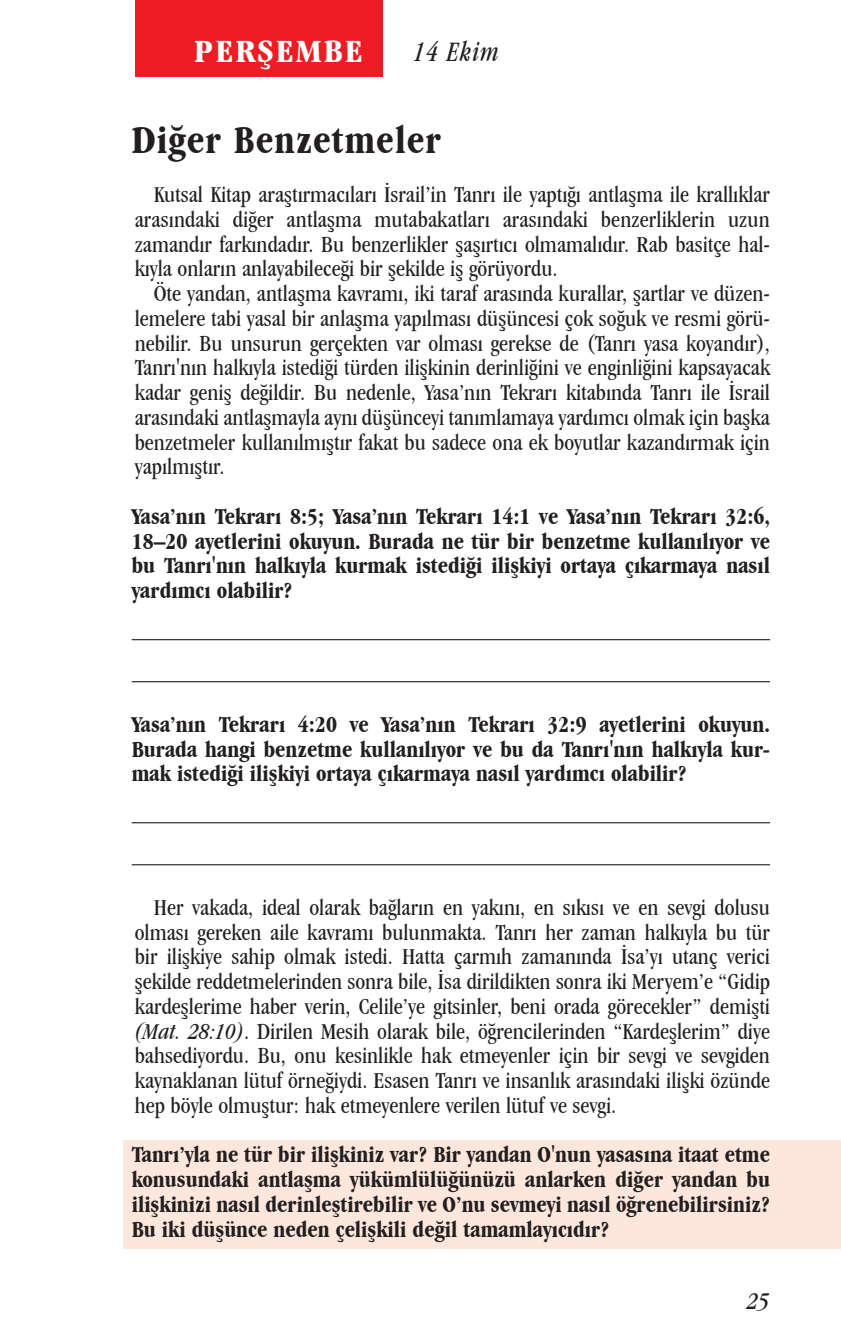
<style>
.page{position:relative;width:841px;height:1337px;background:#fff}
.page>*{position:absolute;margin:0;border:0;box-sizing:border-box;transform-origin:0 0}
.Day_Title{font:700 condensed 40.5px "Garamond IT Cby BT";letter-spacing:.025em;color:#231f20}
.Daily_Header{font:700 condensed 33.75px "Garamond IT Cby BT";letter-spacing:.05em;color:#fff;scale:1.1 1}
.Lesson_Dates{font:italic condensed 29.25px "Garamond IT Cby BT";letter-spacing:.05em;color:#231f20;scale:.9 1}
.t1{font:italic condensed 24.75px "Garamond IT Cby BT";color:#231f20}
.Body{font:condensed 23.62px/24.8px "Garamond IT Cby BT";color:#231f20;text-align:justify}
.Question{font:700 condensed 23.62px/24.8px "Garamond IT Cby BT";color:#231f20;text-align:justify}
.s1{font-style:italic}
</style>
<div class="page">
<div style="left:135px;top:0;width:247px;height:76px;background:#ee1d23"></div>
<div style="left:124px;top:1140px;width:716px;height:109px;background:#fde7dc"></div>
<hr style="left:132px;top:639px;width:638px;height:1px;background:#231f20">
<hr style="left:132px;top:681px;width:638px;height:1px;background:#231f20">
<hr style="left:132px;top:822px;width:638px;height:1px;background:#231f20">
<hr style="left:132px;top:864px;width:638px;height:1px;background:#231f20">
<p class="Daily_Header" style="left:194px;top:31px;width:155px">PERŞEMBE</p>
<p class="Lesson_Dates" style="left:413px;top:35px;width:96px">14 Ekim</p>
<p class="Day_Title" style="left:132px;top:116px;width:311px">Diğer Benzetmeler</p>
<p class="Body" style="left:135px;top:182px;width:636px;text-indent:19px">Kutsal Kitap araştırmacıları İsrail’in Tanrı ile yaptığı antlaşma ile krallıklar arasındaki diğer antlaşma mutabakatları arasındaki benzerliklerin uzun zamandır farkındadır. Bu benzerlikler şaşırtıcı olmamalıdır. Rab basitçe hal&shy;kıyla onların anlayabileceği bir şekilde iş görüyordu.</p>
<p class="Body" style="left:135px;top:281px;width:636px;text-indent:19px">Öte yandan, antlaşma kavramı, iki taraf arasında kurallar, şartlar ve düzen&shy;lemelere tabi yasal bir anlaşma yapılması düşüncesi çok soğuk ve resmi görü&shy;nebilir. Bu unsurun gerçekten var olması gerekse de (Tanrı yasa koyandır), Tanrı'nın halkıyla istediği türden ilişkinin derinliğini ve enginliğini kapsayacak kadar geniş değildir. Bu nedenle, Yasa’nın Tekrarı kitabında Tanrı ile İsrail arasındaki antlaşmayla aynı düşünceyi tanımlamaya yardımcı olmak için başka benzetmeler kullanılmıştır fakat bu sadece ona ek boyutlar kazandırmak için yapılmıştır.</p>
<p class="Question" style="left:132px;top:503px;width:639px">Yasa’nın Tekrarı 8:5; Yasa’nın Tekrarı 14:1 ve Yasa’nın Tekrarı 32:6, 18–20 ayetlerini okuyun. Burada ne tür bir benzetme kullanılıyor ve bu Tanrı'nın halkıyla kurmak istediği ilişkiyi ortaya çıkarmaya nasıl yardımcı olabilir?</p>
<p class="Question" style="left:132px;top:711px;width:639px">Yasa’nın Tekrarı 4:20 ve Yasa’nın Tekrarı 32:9 ayetlerini okuyun.<br>Burada hangi benzetme kullanılıyor ve bu da Tanrı'nın halkıyla kur&shy;mak istediği ilişkiyi ortaya çıkarmaya nasıl yardımcı olabilir?</p>
<p class="Body" style="left:135px;top:894px;width:636px;text-indent:19px">Her vakada, ideal olarak bağların en yakını, en sıkısı ve en sevgi dolusu olması gereken aile kavramı bulunmakta. Tanrı her zaman halkıyla bu tür bir ilişkiye sahip olmak istedi. Hatta çarmıh zamanında İsa’yı utanç verici şekilde reddetmelerinden sonra bile, İsa dirildikten sonra iki Meryem’e “Gidip kardeşlerime haber verin, Celile’ye gitsinler, beni orada görecekler” demişti <span class="s1">(Mat. 28:10)</span>. Dirilen Mesih olarak bile, öğrencilerinden “Kardeşlerim” diye bahsediyordu. Bu, onu kesinlikle hak etmeyenler için bir sevgi ve sevgiden kaynaklanan lütuf örneğiydi. Esasen Tanrı ve insanlık arasındaki ilişki özünde hep böyle olmuştur: hak etmeyenlere verilen lütuf ve sevgi.</p>
<p class="Question" style="left:132px;top:1142px;width:639px">Tanrı’yla ne tür bir ilişkiniz var? Bir yandan O'nun yasasına itaat etme konusundaki antlaşma yükümlülüğünüzü anlarken diğer yandan bu ilişkinizi nasıl derinleştirebilir ve O’nu sevmeyi nasıl öğrenebilirsiniz?<br>Bu iki düşünce neden çelişkili değil tamamlayıcıdır?</p>
<p class="t1" style="left:747px;top:1286px;width:23px">25</p>
</div>
